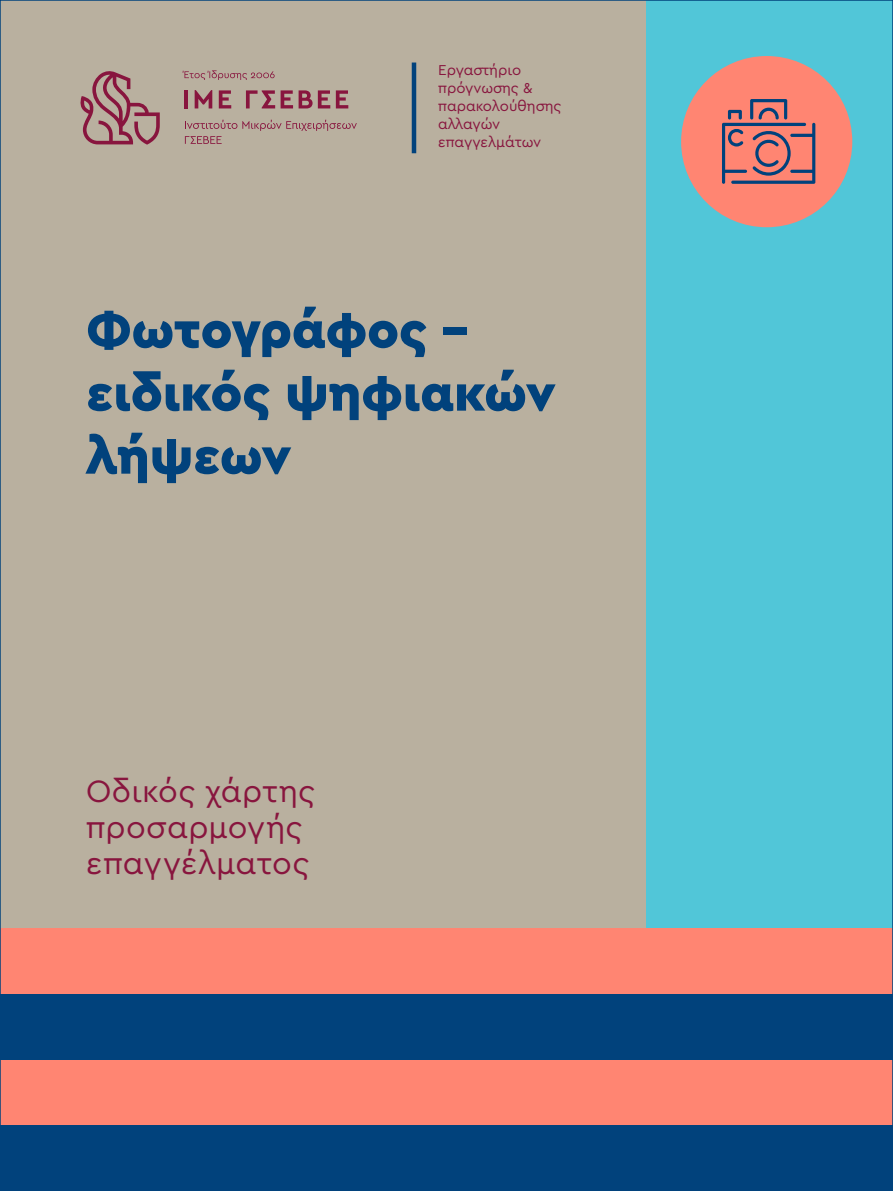
<style>
.page{position:relative;width:893px;height:1191px;background:#51c6d8}
.page>*{position:absolute;margin:0;border:0;box-sizing:border-box;transform-origin:0 0}
.t1{font:900 52.5px/63px "Cera Pro";color:#01427c}
.t2{font:32.4px/35.8px "Cera Pro";letter-spacing:.01em;color:#88153e}
.t3{font:15px "Cera Pro";letter-spacing:-.005em;color:#88153e}
</style>
<div class="page">
<div style="left:0;top:0;width:645px;height:1191px;background:#b9b09f"></div>
<div style="left:681px;top:56px;width:171px;height:171px;background:#ff8572;border-radius:50%"></div>
<div style="left:0;top:928px;width:893px;height:263px;background:#ff8572"></div>
<div style="left:0;top:994px;width:893px;height:65px;background:#01427c"></div>
<div style="left:0;top:1125px;width:893px;height:66px;background:#01427c"></div>
<svg style="left:80px;top:71px;width:80px;height:74px"></svg>
<svg style="left:183px;top:70px;width:92px;height:10px"></svg>
<hr style="left:185px;top:90px;width:3px;height:18px;background:#88153e">
<svg style="left:195px;top:90px;width:17px;height:18px"></svg>
<svg style="left:219px;top:90px;width:12px;height:18px"></svg>
<svg style="left:246px;top:90px;width:29px;height:18px"></svg>
<svg style="left:281px;top:90px;width:12px;height:18px"></svg>
<svg style="left:299px;top:90px;width:31px;height:18px"></svg>
<svg style="left:336px;top:90px;width:12px;height:18px"></svg>
<svg style="left:185px;top:120px;width:172px;height:24px"></svg>
<svg style="left:722px;top:99px;width:93px;height:85px"></svg>
<hr style="left:412px;top:63px;width:4px;height:90px;background:#01427c">
<p class="t3" style="left:438px;top:60px;width:85px">Εργαστήριο</p>
<p class="t3" style="left:438px;top:78px;width:96px">πρόγνωσης &amp;</p>
<p class="t3" style="left:438px;top:96px;width:125px">παρακολούθησης</p>
<p class="t3" style="left:438px;top:114px;width:64px">αλλαγών</p>
<p class="t3" style="left:438px;top:132px;width:105px">επαγγελμάτων</p>
<p class="t1" style="left:86px;top:296px;width:471px">Φωτογράφος – ειδικός ψηφιακών λήψεων</p>
<p class="t2" style="left:86px;top:772px;width:231px">Οδικός χάρτης προσαρμογής επαγγέλματος</p>
</div>
